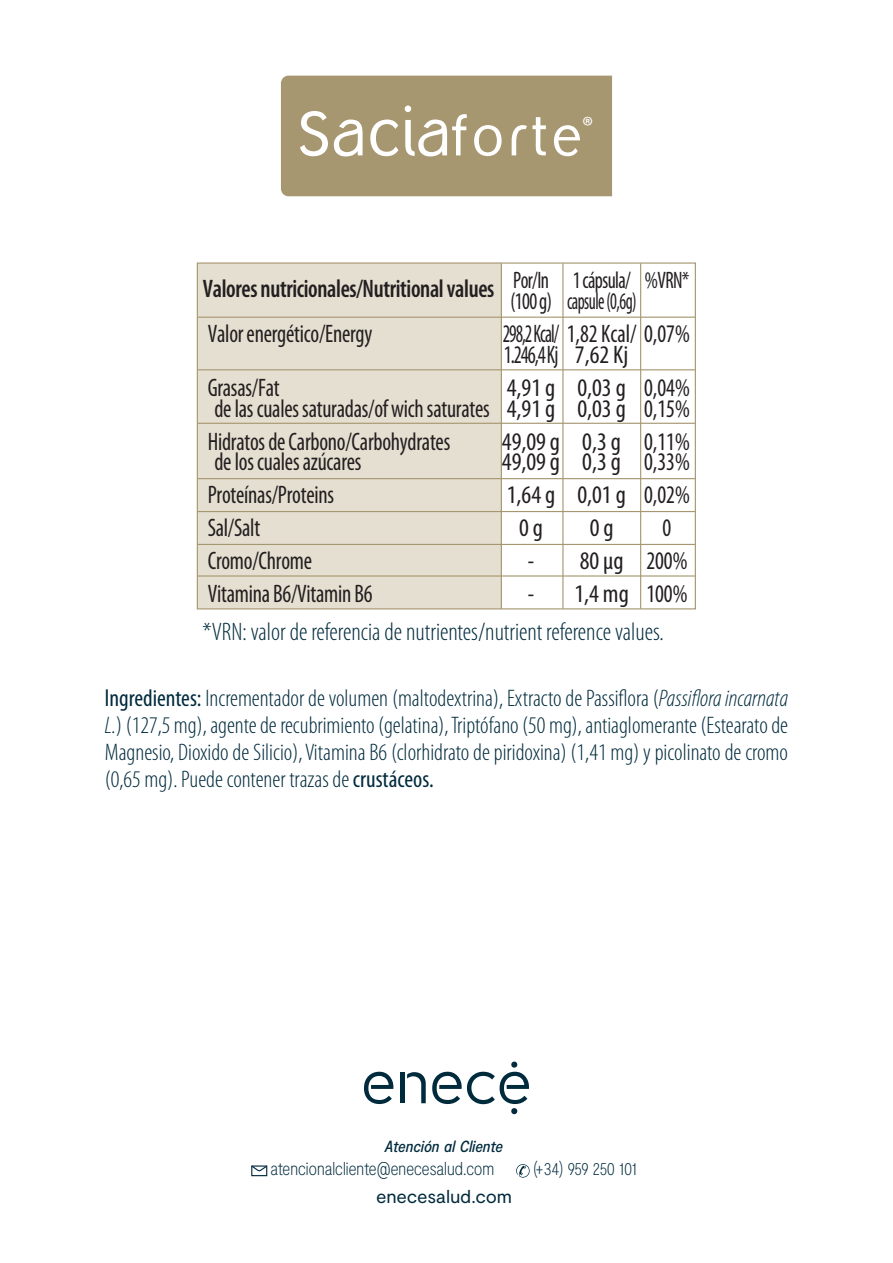
<style>
.page{position:relative;width:893px;height:1263px;background:#fff}
.page>*{position:absolute;margin:0;border:0;box-sizing:border-box;transform-origin:0 0}
.t1{font:60px "Qurillian";color:#fff}
.t2{font:condensed 25.35px/32.8px "Myriad Pro";letter-spacing:-.01em;color:#231f20;scale:.9 1}
.t3{font:condensed 25.35px/32.8px "Myriad Pro";letter-spacing:-.01em;color:#231f20}
.t4{font:300 condensed 25.35px "Myriad Pro";color:#002b3d}
.t5{font:600 condensed 25.35px "Myriad Pro";letter-spacing:-.015em;color:#231f20;scale:.92 1}
.t6{font:condensed 25.35px/20.9px "Myriad Pro";letter-spacing:-.05em;color:#231f20;scale:.76 1}
.t7{font:300 condensed 24px/27px "Myriad Pro";color:#002b3d;text-align:justify}
.t8{font:condensed 23.85px/20.9px "Myriad Pro";letter-spacing:-.03em;color:#231f20;scale:.85 1}
.t9{font:100 condensed 18.45px "Moderat";letter-spacing:-.03em;color:#002b3d}
.t10{font:18.45px "Moderat";letter-spacing:-.005em;color:#002b3d}
.t11{font:100 condensed 18.45px "Moderat";letter-spacing:-.055em;color:#002b3d}
.t12{font:italic 500 condensed 16.2px "Moderat";letter-spacing:-.01em;color:#002b3d}
.s1{font-size:50.7px}
.s2{font-weight:400}
.s3{font-style:italic}
</style>
<div class="page">
<div style="left:197px;top:263px;width:305px;height:346px;background:#e5dfd1"></div>
<hr style="left:501px;top:263px;width:1px;height:346px;background:#a79771">
<hr style="left:562px;top:263px;width:2px;height:346px;background:#a79771">
<hr style="left:640px;top:263px;width:1px;height:346px;background:#a79771">
<hr style="left:198px;top:317px;width:497px;height:1px;background:#a79771">
<hr style="left:198px;top:369px;width:497px;height:1px;background:#a79771">
<hr style="left:198px;top:423px;width:497px;height:1px;background:#a79771">
<hr style="left:198px;top:478px;width:497px;height:1px;background:#a79771">
<hr style="left:198px;top:511px;width:497px;height:1px;background:#a79771">
<hr style="left:198px;top:544px;width:497px;height:1px;background:#a79771">
<hr style="left:198px;top:575px;width:497px;height:2px;background:#a79771">
<hr style="left:400px;top:1072px;width:4px;height:31px;background:#002b3d">
<svg style="left:407px;top:1072px;width:19px;height:31px"></svg>
<svg style="left:364px;top:1072px;width:29px;height:32px"></svg>
<svg style="left:432px;top:1061px;width:97px;height:53px"></svg>
<div style="left:251px;top:1165px;width:16px;height:11px;border:1px solid #002b3d"></div>
<svg style="left:251px;top:1165px;width:17px;height:7px"></svg>
<svg style="left:516px;top:1164px;width:14px;height:13px"></svg>
<div style="left:281px;top:76px;width:331px;height:120px;background:#a79771"></div>
<h1 class="t1" style="left:297px;top:90px;width:298px">Sacia<span class="s1">forte</span><sup>®</sup></h1>
<p class="t5" style="left:203px;top:275px;width:378px">Valores nutricionales/Nutritional values <sup>Por/In</sup></p>
<p class="t8" style="left:510px;top:290px;width:50px">(100 g)</p>
<p class="t8" style="left:567px;top:270px;width:84px">1 cápsula/ capsule (0,6g)</p>
<p class="t8" style="left:645px;top:270px;width:54px">%VRN*</p>
<p class="t2" style="left:208px;top:306px;width:184px;line-height:53.8px">Valor energético/Energy<br>Grasas/Fat</p>
<p class="t2" style="left:208px;top:391px;width:315px">de las cuales saturadas/of wich saturates<br>Hidratos de Carbono/Carbohydrates</p>
<p class="t2" style="left:208px;top:445px;width:185px">de los cuales azúcares<br>Proteínas/Proteins<br>Sal/Salt<br>Cromo/Chrome<br>Vitamina B6/Vitamin B6</p>
<p class="t6" style="left:503px;top:323px;width:248px">298,2 Kcal/ 1,82 Kcal/ 0,07%<br>1.246,4 Kj</p>
<p class="t3" style="left:507px;top:376px;width:50px;line-height:21px">4,91 g<br>4,91 g</p>
<p class="t3" style="left:502px;top:430px;width:60px;line-height:21px">49,09 g<br>49,09 g</p>
<p class="t3" style="left:507px;top:478px;width:50px;text-align:center">1,64 g<br>0 g<br>-<br>-</p>
<p class="t3" style="left:575px;top:338px;width:55px">7,62 Kj<br>0,03 g</p>
<p class="t3" style="left:577px;top:391px;width:50px">0,03 g<br>0,3 g</p>
<p class="t3" style="left:574px;top:445px;width:56px;text-align:center">0,3 g<br>0,01 g<br>0 g<br>80 µg<br>1,4 mg</p>
<p class="t2" style="left:644px;top:376px;width:52px;line-height:21px">0,04%<br>0,15%</p>
<p class="t2" style="left:644px;top:430px;width:52px;line-height:21px">0,11%<br>0,33%</p>
<p class="t2" style="left:644px;top:478px;width:52px;text-align:center">0,02%<br>0<br>200%<br>100%</p>
<p class="t4" style="left:202px;top:618px;width:463px">*VRN: valor de referencia de nutrientes/nutrient reference values.</p>
<p class="t7" style="left:105px;top:685px;width:685px"><span class="s2">lngredientes:</span> Incrementador de volumen (maltodextrina), Extracto de Passiflora (<span class="s3">Passiflora incarnata L.</span>) (127,5 mg), agente de recubrimiento (gelatina), Triptófano (50 mg), antiaglomerante (Estearato de Magnesio, Dioxido de Silicio), Vitamina B6 (clorhidrato de piridoxina) (1,41 mg) y picolinato de cromo (0,65 mg). Puede contener trazas de <span class="s2">crustáceos.</span></p>
<p class="t12" style="left:385px;top:1137px;width:120px">Atención al Cliente</p>
<p class="t9" style="left:271px;top:1158px;width:225px">atencionalcliente@enecesalud.com</p>
<p class="t11" style="left:533px;top:1158px;width:106px">(+34) 959 250 101</p>
<p class="t10" style="left:376px;top:1186px;width:138px">enecesalud.com</p>
</div>
